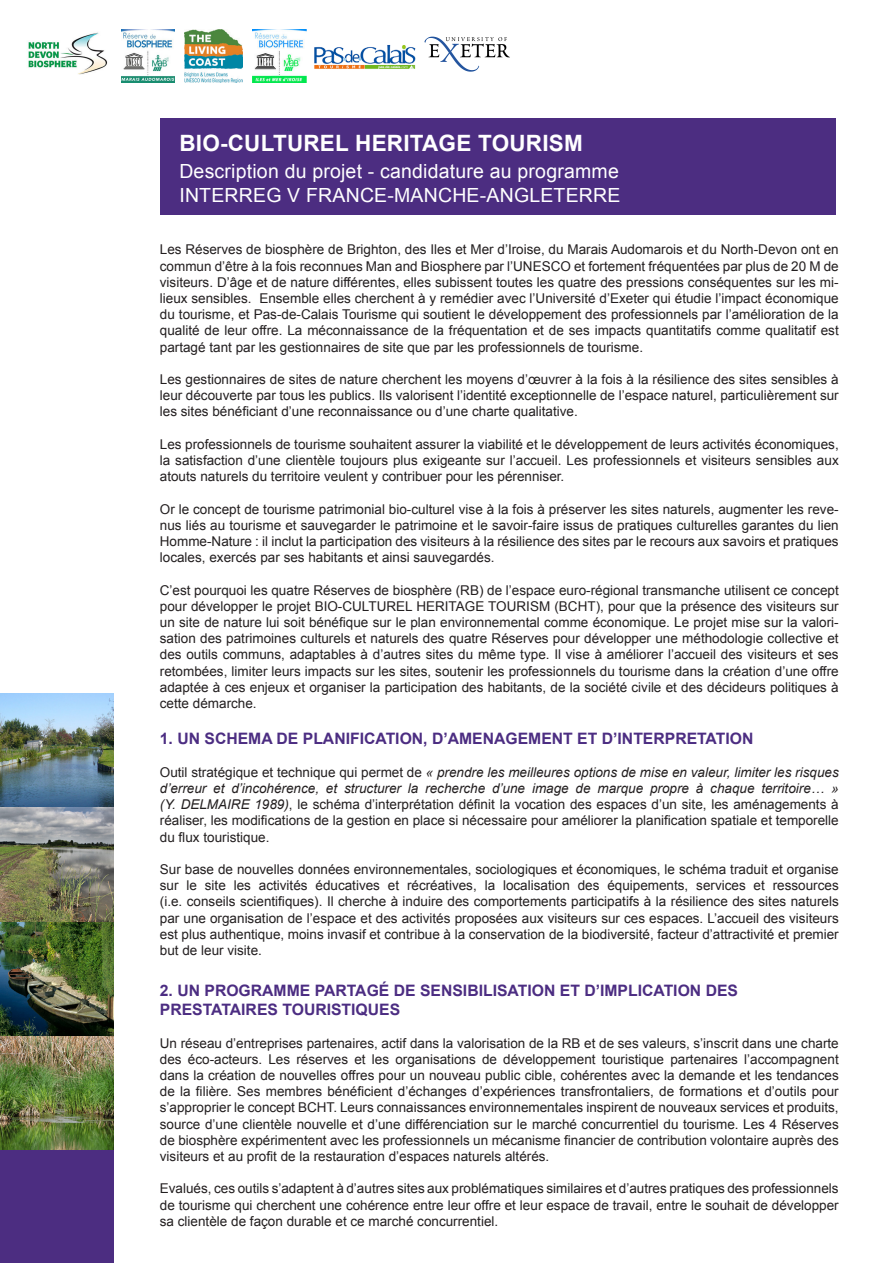
<style>
.page{position:relative;width:893px;height:1263px;background:#fff}
.page>*{position:absolute;margin:0;border:0;box-sizing:border-box;transform-origin:0 0}
.t1{font:700 22.5px "Arial";letter-spacing:.01em;color:#fff}
.t2{font:19.5px "Arial";letter-spacing:.01em;color:#fff}
.t3{font:700 15.75px/18.9px "Arial";color:#4c2d82}
.t4{font:13.5px/16.2px "Arial";color:#231f20;text-align:justify}
.t5{font:italic 13.5px/16.2px "Arial";color:#231f20}
.s1{font-style:normal}
.s2{font-style:italic}
</style>
<div class="page">
<div style="left:160px;top:118px;width:675px;height:97px;background:#4c2d81"></div>
<img style="left:28px;top:32px;width:80px;height:43px">
<img style="left:424px;top:36px;width:86px;height:36px">
<img style="left:185px;top:30px;width:58px;height:53px">
<img style="left:253px;top:29px;width:53px;height:54px">
<img style="left:121px;top:29px;width:53px;height:54px">
<img style="left:314px;top:45px;width:102px;height:24px">
<div style="left:0;top:1149px;width:114px;height:114px;background:#4c2d81"></div>
<img style="left:0;top:807px;width:114px;height:342px">
<img style="left:0;top:921px;width:114px;height:114px">
<img style="left:0;top:693px;width:114px;height:114px">
<p class="t1" style="left:179px;top:128px;width:405px">BIO-CULTUREL HERITAGE TOURISM</p>
<p class="t2" style="left:179px;top:159px;width:441px">Description du projet - candidature au programme</p>
<p class="t2" style="left:179px;top:182px;width:443px">INTERREG V FRANCE-MANCHE-ANGLETERRE</p>
<p class="t4" style="left:160px;top:242px;width:680px">Les Réserves de biosphère de Brighton, des Iles et Mer d’Iroise, du Marais Audomarois et du North-Devon ont en commun d’être à la fois reconnues Man and Biosphere par l’UNESCO et fortement fréquentées par plus de 20 M de visiteurs. D’âge et de nature différentes, elles subissent toutes les quatre des pressions conséquentes sur les mi&shy;lieux sensibles. Ensemble elles cherchent à y remédier avec l’Université d’Exeter qui étudie l’impact économique du tourisme, et Pas-de-Calais Tourisme qui soutient le développement des professionnels par l’amélioration de la qualité de leur offre. La méconnaissance de la fréquentation et de ses impacts quantitatifs comme qualitatif est partagé tant par les gestionnaires de site que par les professionnels de tourisme.</p>
<p class="t4" style="left:160px;top:371px;width:680px">Les gestionnaires de sites de nature cherchent les moyens d’œuvrer à la fois à la résilience des sites sensibles à leur découverte par tous les publics. Ils valorisent l’identité exceptionnelle de l’espace naturel, particulièrement sur les sites bénéficiant d’une reconnaissance ou d’une charte qualitative.</p>
<p class="t4" style="left:160px;top:436px;width:680px">Les professionnels de tourisme souhaitent assurer la viabilité et le développement de leurs activités économiques, la satisfaction d’une clientèle toujours plus exigeante sur l’accueil. Les professionnels et visiteurs sensibles aux atouts naturels du territoire veulent y contribuer pour les pérenniser.</p>
<p class="t4" style="left:160px;top:501px;width:680px">Or le concept de tourisme patrimonial bio-culturel vise à la fois à préserver les sites naturels, augmenter les reve&shy;nus liés au tourisme et sauvegarder le patrimoine et le savoir-faire issus de pratiques culturelles garantes du lien Homme-Nature : il inclut la participation des visiteurs à la résilience des sites par le recours aux savoirs et pratiques locales, exercés par ses habitants et ainsi sauvegardés.</p>
<p class="t4" style="left:160px;top:582px;width:680px">C’est pourquoi les quatre Réserves de biosphère (RB) de l’espace euro-régional transmanche utilisent ce concept pour développer le projet BIO-CULTUREL HERITAGE TOURISM (BCHT), pour que la présence des visiteurs sur un site de nature lui soit bénéfique sur le plan environnemental comme économique. Le projet mise sur la valori&shy;sation des patrimoines culturels et naturels des quatre Réserves pour développer une méthodologie collective et des outils communs, adaptables à d’autres sites du même type. Il vise à améliorer l’accueil des visiteurs et ses retombées, limiter leurs impacts sur les sites, soutenir les professionnels du tourisme dans la création d’une offre adaptée à ces enjeux et organiser la participation des habitants, de la société civile et des décideurs politiques à cette démarche.</p>
<p class="t3" style="left:160px;top:730px;width:595px">1. UN SCHEMA DE PLANIFICATION, D’AMENAGEMENT ET D’INTERPRETATION</p>
<p class="t5" style="left:160px;top:764px;width:680px"><span class="s1">Outil stratégique et technique qui permet de</span> « prendre les meilleures options de mise en valeur, limiter les risques d’erreur et d’incohérence, et structurer la recherche d’une image de marque propre à chaque territoire… »</p>
<p class="t4" style="left:160px;top:796px;width:680px"><span class="s2">(Y. DELMAIRE 1989)</span>, le schéma d’interprétation définit la vocation des espaces d’un site, les aménagements à réaliser, les modifications de la gestion en place si nécessaire pour améliorer la planification spatiale et temporelle du flux touristique.</p>
<p class="t4" style="left:160px;top:861px;width:680px">Sur base de nouvelles données environnementales, sociologiques et économiques, le schéma traduit et organise sur le site les activités éducatives et récréatives, la localisation des équipements, services et ressources</p>
<p class="t4" style="left:160px;top:894px;width:680px">(i.e. conseils scientifiques). Il cherche à induire des comportements participatifs à la résilience des sites naturels par une organisation de l’espace et des activités proposées aux visiteurs sur ces espaces. L’accueil des visiteurs est plus authentique, moins invasif et contribue à la conservation de la biodiversité, facteur d’attractivité et premier but de leur visite.</p>
<p class="t3" style="left:160px;top:982px;width:580px">2. UN PROGRAMME PARTAGÉ DE SENSIBILISATION ET D’IMPLICATION DES<br>PRESTATAIRES TOURISTIQUES</p>
<p class="t4" style="left:160px;top:1035px;width:680px">Un réseau d’entreprises partenaires, actif dans la valorisation de la RB et de ses valeurs, s’inscrit dans une charte des éco-acteurs. Les réserves et les organisations de développement touristique partenaires l’accompagnent dans la création de nouvelles offres pour un nouveau public cible, cohérentes avec la demande et les tendances de la filière. Ses membres bénéficient d’échanges d’expériences transfrontaliers, de formations et d’outils pour s’approprier le concept BCHT. Leurs connaissances environnementales inspirent de nouveaux services et produits, source d’une clientèle nouvelle et d’une différenciation sur le marché concurrentiel du tourisme. Les 4 Réserves de biosphère expérimentent avec les professionnels un mécanisme financier de contribution volontaire auprès des visiteurs et au profit de la restauration d’espaces naturels altérés.</p>
<p class="t4" style="left:160px;top:1181px;width:680px">Evalués, ces outils s’adaptent à d’autres sites aux problématiques similaires et d’autres pratiques des professionnels de tourisme qui cherchent une cohérence entre leur offre et leur espace de travail, entre le souhait de développer sa clientèle de façon durable et ce marché concurrentiel.</p>
</div>
